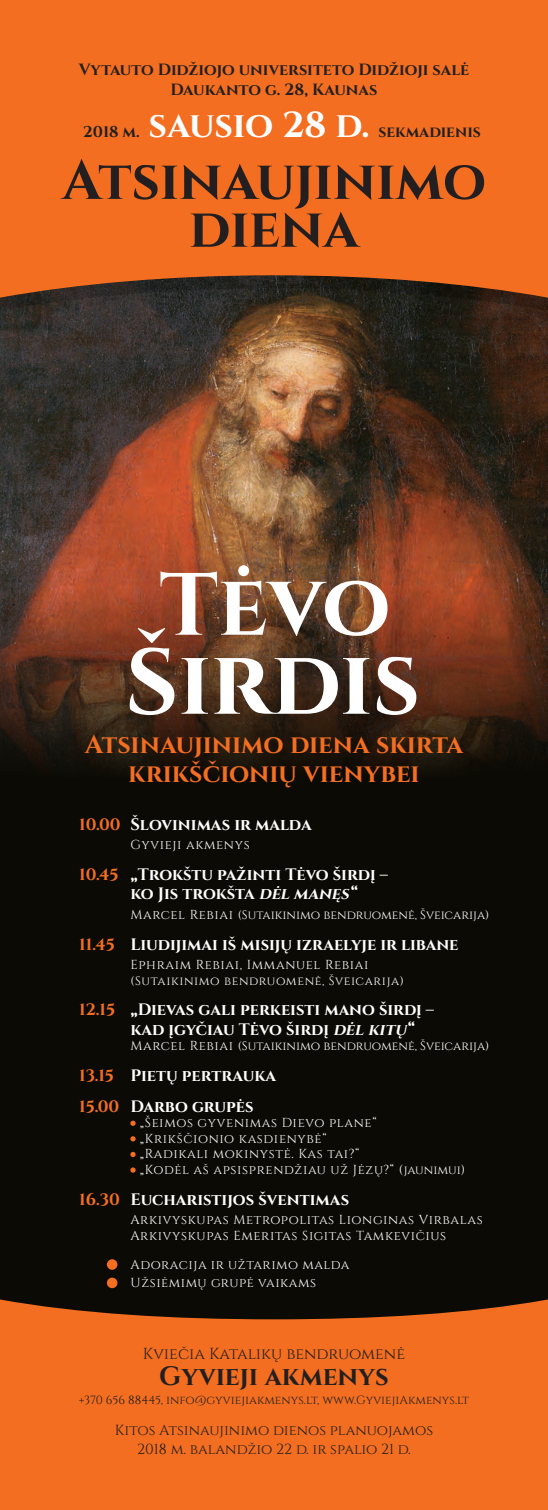
<style>
.page{position:relative;width:548px;height:1510px;background:#fff}
.page>*{position:absolute;margin:0;border:0;box-sizing:border-box;transform-origin:0 0}
.t1{font:700 92.75px "Cinzel";letter-spacing:-.005em;color:#fff}
.t2{font:700 88.12px "Cinzel";color:#fff}
.t3{font:700 55.25px/47.9px "Cinzel";color:#231f20;text-align:center}
.t4{font:700 36.12px "Cinzel";letter-spacing:-.005em;color:#fff}
.t5{font:700 26.5px "Cinzel";color:#231f20}
.t6{font:700 25.88px/29.2px "Cinzel";color:#f36e21;text-align:center}
.t7{font:700 16.5px/19.5px "Cinzel";color:#fff}
.t8{font:700 16.25px/19.5px "Cinzel";letter-spacing:-.005em;color:#231f20;text-align:center}
.t9{font:15.88px "Cinzel";color:#231f20}
.t10{font:700 15.62px "Cinzel";color:#231f20}
.t11{font:14.62px/18.6px "Cinzel";color:#231f20;text-align:center}
.t12{font:13px/15.6px "Cinzel";letter-spacing:.05em;color:#fff}
.t13{font:12.25px "Cinzel";color:#fff}
.t14{font:12.25px "Cinzel";letter-spacing:.05em;color:#fff}
.t15{font:12px "Cinzel";color:#231f20}
.s1{color:#f36e21}
.s2{font-style:italic}
.s3{font-size:13px}
.s4{font-size:12.25px}
</style>
<div class="page">
<div style="left:0;top:0;width:547px;height:1509px;background:#0b0a04"></div>
<img style="left:0;top:310px;width:547px;height:461px">
<svg style="left:0;top:1299px;width:547px;height:210px;background:#e3671f"></svg>
<svg style="left:0;top:298px;width:547px;height:12px;background:#312a22"></svg>
<div style="left:0;top:0;width:547px;height:298px;background:#f36e21"></div>
<div style="left:107px;top:1259px;width:10px;height:10px;background:#f36e21;border-radius:50%"></div>
<div style="left:107px;top:1277px;width:10px;height:11px;background:#f36e21;border-radius:50%"></div>
<svg style="left:130px;top:1120px;width:6px;height:5px"></svg>
<svg style="left:130px;top:1136px;width:6px;height:5px"></svg>
<svg style="left:130px;top:1151px;width:6px;height:6px"></svg>
<svg style="left:130px;top:1167px;width:6px;height:5px"></svg>
<p class="t8" style="left:79px;top:60px;width:392px">Vytauto Didžiojo universiteto Didžioji salė<br>Daukanto g. 28, Kaunas</p>
<p class="t10" style="left:83px;top:122px;width:58px">2018 m.</p>
<h3 class="t4" style="left:148px;top:103px;width:222px">sausio 28 d.</h3>
<p class="t10" style="left:378px;top:122px;width:104px">sekmadienis</p>
<h3 class="t3" style="left:62px;top:157px;width:425px">Atsinaujinimo diena</h3>
<h2 class="t2" style="left:159px;top:551px;width:232px">Tėvo</h2>
<h1 class="t1" style="left:125px;top:626px;width:296px">Širdis</h1>
<h3 class="t6" style="left:85px;top:729px;width:379px">Atsinaujinimo diena skirta krikščionių vienybei</h3>
<p class="t7" style="left:79px;top:814px;width:234px"><span class="s1">10.00</span> Šlovinimas ir malda</p>
<p class="t12" style="left:130px;top:837px;width:121px">Gyvieji akmenys</p>
<p class="t7" style="left:130px;top:864px;width:259px;text-indent:-51px"><span class="s1">10.45</span> „Trokštu pažinti Tėvo širdį – ko Jis trokšta <span class="s2">DĖL MANĘS</span>“</p>
<p class="t13" style="left:130px;top:907px;width:360px"><span class="s3">Marcel Rebiai</span> (Sutaikinimo bendruomenė, Šveicarija)</p>
<p class="t7" style="left:79px;top:934px;width:380px"><span class="s1">11.45</span> Liudijimai iš misijų izraelyje ir libane</p>
<p class="t12" style="left:130px;top:957px;width:239px">Ephraim Rebiai, Immanuel Rebiai</p>
<p class="t14" style="left:130px;top:973px;width:275px">(Sutaikinimo bendruomenė, Šveicarija)</p>
<p class="t7" style="left:130px;top:1000px;width:305px;text-indent:-51px"><span class="s1">12.15</span> „Dievas gali perkeisti mano širdį – kad įgyčiau Tėvo širdį <span class="s2">DĖL KITŲ</span>“</p>
<p class="t13" style="left:130px;top:1039px;width:360px"><span class="s3">Marcel Rebiai</span> (Sutaikinimo bendruomenė, Šveicarija)</p>
<p class="t7" style="left:79px;top:1060px;width:198px;line-height:30.6px"><span class="s1">13.15</span> Pietų pertrauka<br><span class="s1">15.00</span> Darbo grupės</p>
<p class="t12" style="left:140px;top:1115px;width:327px">„Šeimos gyvenimas Dievo plane“ „Krikščionio kasdienybė“<br>„Radikali mokinystė. Kas tai?“<br>„Kodėl aš apsisprendžiau už Jėzų?“ (<span class="s4">jaunimui</span>)</p>
<p class="t7" style="left:79px;top:1189px;width:271px"><span class="s1">16.30</span> Eucharistijos šventimas</p>
<p class="t12" style="left:130px;top:1211px;width:354px">Arkivyskupas Metropolitas Lionginas Virbalas<br>Arkivyskupas Emeritas Sigitas Tamkevičius</p>
<p class="t12" style="left:131px;top:1255px;width:220px;line-height:18.4px">Adoracija ir užtarimo malda<br>Užsiėmimų grupė vaikams</p>
<p class="t9" style="left:143px;top:1344px;width:263px">Kviečia Katalikų bendruomenė</p>
<h3 class="t5" style="left:159px;top:1360px;width:231px">Gyvieji akmenys</h3>
<p class="t15" style="left:79px;top:1392px;width:391px">+370 656 88445, info@gyviejiakmenys.lt, www.GyviejiAkmenys.lt</p>
<p class="t11" style="left:115px;top:1421px;width:319px">Kitos Atsinaujinimo dienos planuojamos<br>2018 m. balandžio 22 d. ir spalio 21 d.</p>
</div>
